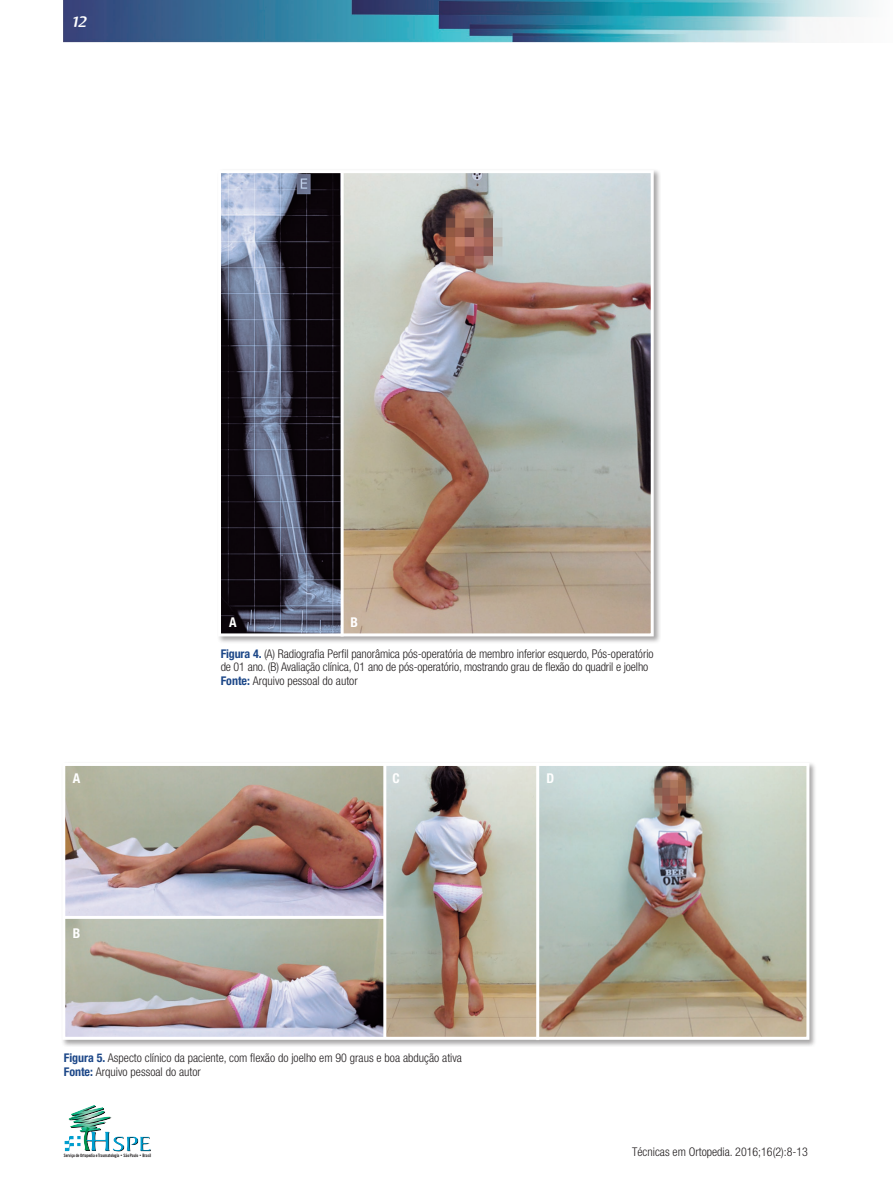
<style>
.page{position:relative;width:893px;height:1191px;background:#fff}
.page>*{position:absolute;margin:0;border:0;box-sizing:border-box;transform-origin:0 0}
.t1{font:600 15px "Raspoutine";color:#fff}
._6_1_Figura_Letra{font:700 condensed 13.5px "Helvetica Neue";color:#fff}
._6_Figura{font:300 condensed 12px/14px "Helvetica Neue";letter-spacing:-.005em;color:#231f20}
.t2{font:4.5px "News Goth Cn BT Bold";letter-spacing:-.01em;color:#231f20}
.s1{font-weight:700;color:#1c4788}
</style>
<div class="page">
<img style="left:64px;top:0;width:805px;height:43px">
<img style="left:64px;top:1105px;width:87px;height:47px">
<div style="left:61px;top:761px;width:756px;height:286px;background:#231f20;opacity:.4"></div>
<img style="left:66px;top:767px;width:739px;height:268px">
<div style="left:62px;top:763px;width:747px;height:276px;border:3px solid #fff"></div>
<hr style="left:383px;top:764px;width:3px;height:274px;background:#fff">
<hr style="left:64px;top:916px;width:321px;height:3px;background:#fff">
<hr style="left:536px;top:764px;width:3px;height:276px;background:#fff">
<div style="left:217px;top:169px;width:444px;height:475px;background:#231f20;opacity:.4"></div>
<img style="left:222px;top:174px;width:428px;height:458px">
<div style="left:218px;top:170px;width:436px;height:466px;border:3px solid #fff"></div>
<hr style="left:341px;top:172px;width:3px;height:464px;background:#fff">
<p class="t1" style="left:72px;top:14px;width:16px">12</p>
<p class="_6_1_Figura_Letra" style="left:73px;top:770px;width:9px">A</p>
<p class="_6_1_Figura_Letra" style="left:73px;top:924px;width:9px">B</p>
<p class="_6_1_Figura_Letra" style="left:229px;top:613px;width:9px">A</p>
<p class="_6_1_Figura_Letra" style="left:351px;top:613px;width:9px">B</p>
<p class="_6_Figura" style="left:221px;top:646px;width:434px"><span class="s1">Figura 4.</span> (A) Radiografia Perfil panorâmica pós-operatória de membro inferior esquerdo, Pós-operatório de 01 ano. (B) Avaliação clínica, 01 ano de pós-operatório, mostrando grau de flexão do quadril e joelho</p>
<p class="_6_Figura" style="left:221px;top:674px;width:139px"><span class="s1">Fonte:</span> Arquivo pessoal do autor</p>
<p class="_6_1_Figura_Letra" style="left:392px;top:770px;width:9px">C</p>
<p class="_6_1_Figura_Letra" style="left:546px;top:770px;width:9px">D</p>
<p class="_6_Figura" style="left:64px;top:1050px;width:400px"><span class="s1">Figura 5.</span> Aspecto clínico da paciente, com flexão do joelho em 90 graus e boa abdução ativa</p>
<p class="_6_Figura" style="left:64px;top:1064px;width:139px"><span class="s1">Fonte:</span> Arquivo pessoal do autor</p>
<p class="t2" style="left:64px;top:1152px;width:89px">Serviço de Ortopedia e Traumatologia • São Paulo • Brasil</p>
<p class="_6_Figura" style="left:632px;top:1145px;width:177px">Técnicas em Ortopedia. 2016;16(2):8-13</p>
</div>
